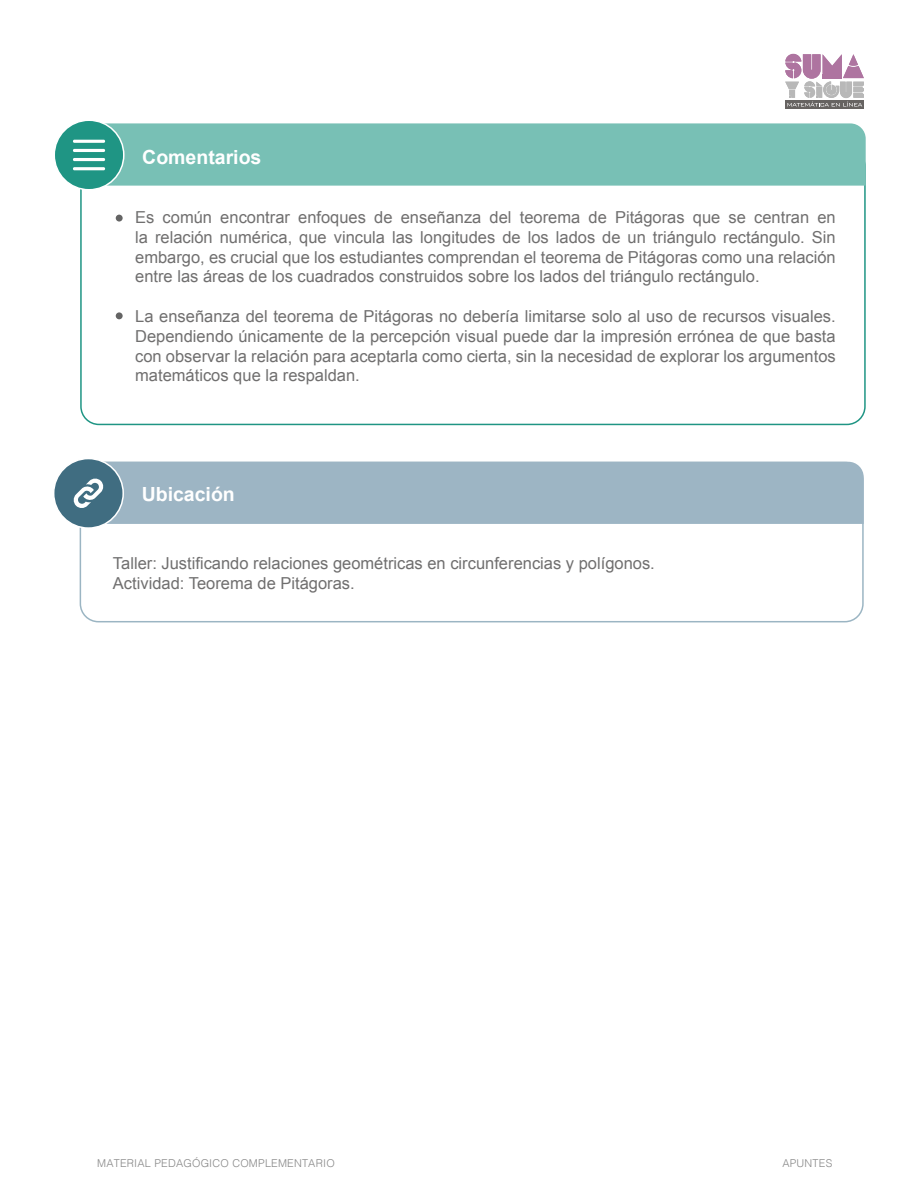
<style>
.page{position:relative;width:918px;height:1188px;background:#fff}
.page>*{position:absolute;margin:0;border:0;box-sizing:border-box;transform-origin:0 0}
.t1{font:700 19.5px "Arial";color:#fff}
.t2{font:16.5px/19.8px "Arial";color:#706f6f;text-align:justify}
.t3{font:300 10.8px "Helvetica";letter-spacing:.02em;color:#878787}
</style>
<div class="page">
<div style="left:80px;top:462px;width:784px;height:160px;border:2px solid #9bb5c3;border-radius:18px"></div>
<div style="left:104px;top:462px;width:760px;height:62px;background:#9db5c4"></div>
<div style="left:54px;top:459px;width:69px;height:69px;background:#406d81;border-radius:50%"></div>
<div style="left:53px;top:458px;width:71px;height:71px;border:2px solid #fff;border-radius:50%"></div>
<svg style="left:73px;top:478px;width:31px;height:30px"></svg>
<div style="left:104px;top:123px;width:762px;height:63px;background:#78c0b5"></div>
<div style="left:54px;top:120px;width:70px;height:70px;background:#1f9584;border-radius:50%"></div>
<div style="left:54px;top:119px;width:71px;height:72px;border:2px solid #fff;border-radius:50%"></div>
<hr style="left:73px;top:167px;width:32px;height:3px;background:#fff">
<hr style="left:73px;top:158px;width:32px;height:3px;background:#fff">
<hr style="left:73px;top:149px;width:32px;height:3px;background:#fff">
<hr style="left:73px;top:140px;width:32px;height:3px;background:#fff">
<div style="left:116px;top:215px;width:7px;height:7px;background:#646464;border-radius:50%"></div>
<div style="left:116px;top:312px;width:7px;height:7px;background:#646464;border-radius:50%"></div>
<div style="left:785px;top:101px;width:79px;height:7px;background:#666361"></div>
<svg style="left:785px;top:54px;width:79px;height:53px"></svg>
<p class="t1" style="left:142px;top:144px;width:121px">Comentarios</p>
<p class="t2" style="left:135px;top:207px;width:702px">Es común encontrar enfoques de enseñanza del teorema de Pitágoras que se centran en la relación numérica, que vincula las longitudes de los lados de un triángulo rectángulo. Sin embargo, es crucial que los estudiantes comprendan el teorema de Pitágoras como una relación entre las áreas de los cuadrados construidos sobre los lados del triángulo rectángulo.</p>
<p class="t2" style="left:135px;top:306px;width:702px">La enseñanza del teorema de Pitágoras no debería limitarse solo al uso de recursos visuales.<br>Dependiendo únicamente de la percepción visual puede dar la impresión errónea de que basta con observar la relación para aceptarla como cierta, sin la necesidad de explorar los argumentos matemáticos que la respaldan.</p>
<p class="t1" style="left:142px;top:482px;width:95px">Ubicación</p>
<p class="t2" style="left:113px;top:553px;width:543px">Taller: Justificando relaciones geométricas en circunferencias y polígonos.<br>Actividad: Teorema de Pitágoras.</p>
<p class="t3" style="left:97px;top:1154px;width:239px">MATERIAL PEDAGÓGICO COMPLEMENTARIO</p>
<p class="t3" style="left:782px;top:1154px;width:51px">APUNTES</p>
</div>
